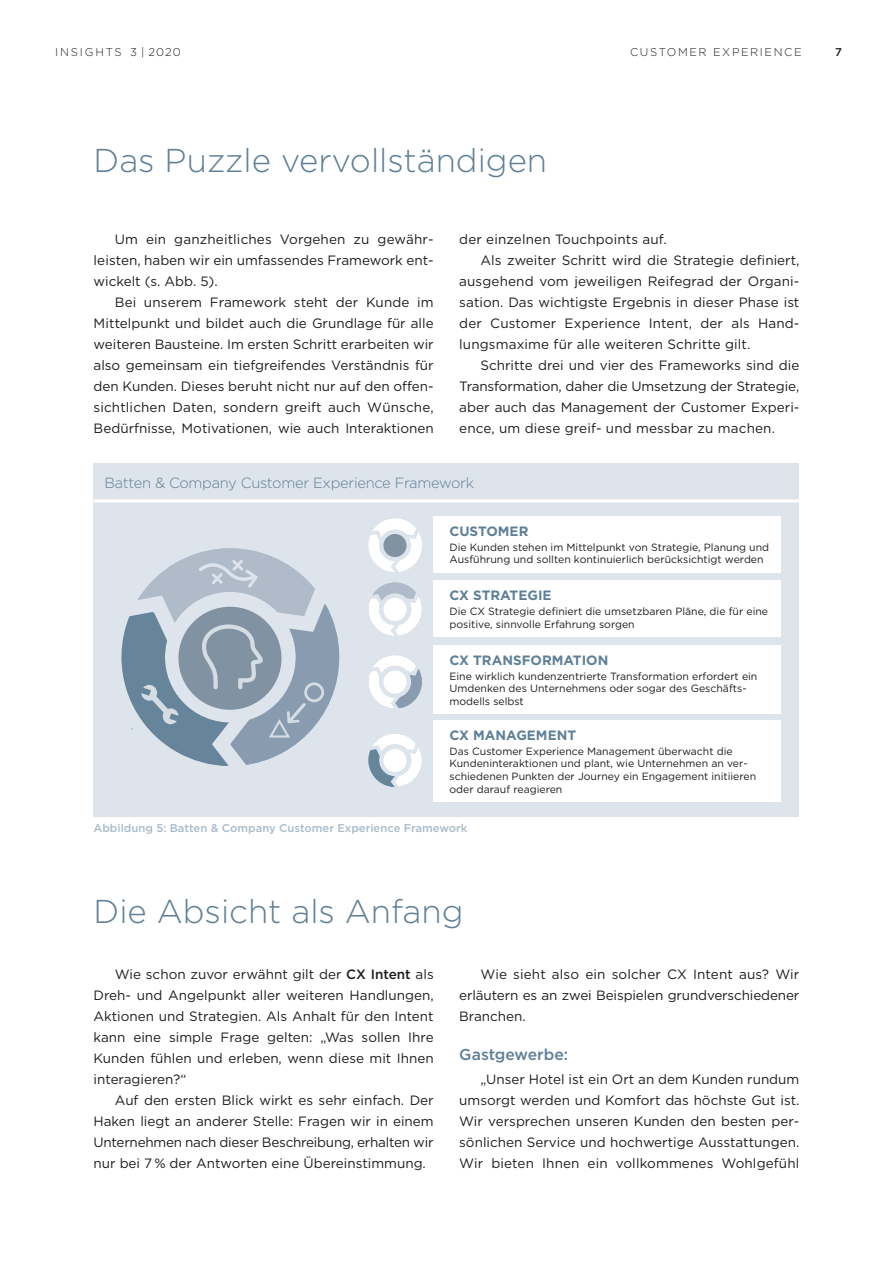
<style>
.page{position:relative;width:893px;height:1263px;background:#fff}
.page>*{position:absolute;margin:0;border:0;box-sizing:border-box;transform-origin:0 0}
.t1{font:300 33px "Gotham";color:#5e7f97}
.t2{font:500 15.75px "Gotham";color:#5e7f97}
.t3{font:300 14.7px "Gotham";letter-spacing:-.02em;color:#5e7f97}
.t4{font:13.5px/21px "Gotham";color:#1d1d1b;text-align:justify}
.t5{font:700 13.5px "Gotham";color:#5e7f97}
.t6{font:500 11.25px "Gotham";color:#a8bbca}
.t7{font:300 11.25px "Gotham";letter-spacing:.14em;color:#1d1d1b}
.t8{font:300 11.25px "Gotham";letter-spacing:.16em;color:#1d1d1b}
.t9{font:500 11.25px "Gotham";color:#1d1d1b}
.t10{font:10.5px/12.6px "Gotham";color:#1d1d1b}
.s1{font-weight:500}
</style>
<div class="page">
<div style="left:94px;top:463px;width:705px;height:353px;background:#dee4eb"></div>
<hr style="left:94px;top:499px;width:705px;height:3px;background:#fff">
<div style="left:433px;top:720px;width:347px;height:82px;background:#fff"></div>
<div style="left:433px;top:645px;width:347px;height:69px;background:#fff"></div>
<div style="left:433px;top:581px;width:347px;height:56px;background:#fff"></div>
<div style="left:433px;top:516px;width:347px;height:56px;background:#fff"></div>
<svg style="left:121px;top:520px;width:301px;height:267px"></svg>
<p class="t8" style="left:55px;top:46px;width:127px">INSIGHTS 3 | 2020</p>
<p class="t7" style="left:630px;top:46px;width:173px">Customer Experience</p>
<p class="t9" style="left:835px;top:46px;width:8px">7</p>
<h1 class="t1" style="left:94px;top:143px;width:455px">Das Puzzle vervollständigen</h1>
<p class="t4" style="left:94px;top:229px;width:342px;text-indent:21px">Um ein ganzheitliches Vorgehen zu gewähr&shy;leisten, haben wir ein umfassendes Framework ent&shy;wickelt (s. Abb. 5).</p>
<p class="t4" style="left:94px;top:292px;width:342px;text-indent:21px">Bei unserem Framework steht der Kunde im Mittelpunkt und bildet auch die Grundlage für alle weiteren Bausteine. Im ersten Schritt erarbeiten wir also gemeinsam ein tiefgreifendes Verständnis für den Kunden. Dieses beruht nicht nur auf den offen&shy;sichtlichen Daten, sondern greift auch Wünsche, Bedürfnisse, Motivationen, wie auch Interaktionen</p>
<p class="t4" style="left:459px;top:229px;width:209px">der einzelnen Touchpoints auf.</p>
<p class="t4" style="left:480px;top:250px;width:320px">Als zweiter Schritt wird die Strategie definiert,</p>
<p class="t4" style="left:459px;top:271px;width:342px">ausgehend vom jeweiligen Reifegrad der Organi-</p>
<p class="t4" style="left:459px;top:292px;width:342px">sation. Das wichtigste Ergebnis in dieser Phase ist</p>
<p class="t4" style="left:459px;top:313px;width:342px">der Customer Experience Intent, der als Hand-</p>
<p class="t4" style="left:459px;top:334px;width:293px">lungsmaxime für alle weiteren Schritte gilt.</p>
<p class="t4" style="left:480px;top:355px;width:320px">Schritte drei und vier des Frameworks sind die</p>
<p class="t4" style="left:459px;top:376px;width:342px">Transformation, daher die Umsetzung der Strategie,</p>
<p class="t4" style="left:459px;top:397px;width:342px">aber auch das Management der Customer Experi-</p>
<p class="t4" style="left:459px;top:418px;width:317px">ence, um diese greif- und messbar zu machen.</p>
<p class="t3" style="left:105px;top:475px;width:371px">Batten &amp; Company Customer Experience Framework</p>
<p class="t5" style="left:449px;top:523px;width:80px">CUSTOMER</p>
<p class="t10" style="left:449px;top:540px;width:321px">Die Kunden stehen im Mittelpunkt von Strategie, Planung und<br>Ausführung und sollten kontinuierlich berücksichtigt werden</p>
<p class="t5" style="left:449px;top:588px;width:104px">CX STRATEGIE</p>
<p class="t10" style="left:449px;top:605px;width:320px">Die CX Strategie definiert die umsetzbaren Pläne, die für eine positive, sinnvolle Erfahrung sorgen</p>
<p class="t5" style="left:449px;top:652px;width:160px">CX TRANSFORMATION</p>
<p class="t10" style="left:449px;top:669px;width:309px">Eine wirklich kundenzentrierte Transformation erfordert ein<br>Umdenken des Unternehmens oder sogar des Geschäfts&shy;modells selbst</p>
<p class="t5" style="left:449px;top:727px;width:128px">CX MANAGEMENT</p>
<p class="t10" style="left:449px;top:745px;width:308px">Das Customer Experience Management überwacht die Kundeninteraktionen und plant, wie Unternehmen an ver&shy;schiedenen Punkten der Journey ein Engagement initiieren oder darauf reagieren</p>
<p class="t6" style="left:94px;top:822px;width:375px">Abbildung 5: Batten &amp; Company Customer Experience Framework</p>
<h1 class="t1" style="left:94px;top:893px;width:371px">Die Absicht als Anfang</h1>
<p class="t4" style="left:94px;top:964px;width:342px;text-indent:21px">Wie schon zuvor erwähnt gilt der <span class="s1">CX Intent</span> als Dreh- und Angelpunkt aller weiteren Handlungen, Aktionen und Strategien. Als Anhalt für den Intent kann eine simple Frage gelten: „Was sollen Ihre Kunden fühlen und erleben, wenn diese mit Ihnen interagieren?“</p>
<p class="t4" style="left:94px;top:1090px;width:342px;text-indent:21px">Auf den ersten Blick wirkt es sehr einfach. Der Haken liegt an anderer Stelle: Fragen wir in einem Unternehmen nach dieser Beschreibung, erhalten wir nur bei 7 % der Antworten eine Übereinstimmung.</p>
<p class="t4" style="left:459px;top:964px;width:342px;text-indent:21px">Wie sieht also ein solcher CX Intent aus? Wir erläutern es an zwei Beispielen grundverschiedener Branchen.</p>
<p class="t2" style="left:459px;top:1046px;width:111px">Gastgewerbe:</p>
<p class="t4" style="left:459px;top:1069px;width:342px;text-indent:21px">„Unser Hotel ist ein Ort an dem Kunden rundum umsorgt werden und Komfort das höchste Gut ist.<br>Wir versprechen unseren Kunden den besten per&shy;sönlichen Service und hochwertige Ausstattungen.<br>Wir bieten Ihnen ein vollkommenes Wohlgefühl</p>
</div>
